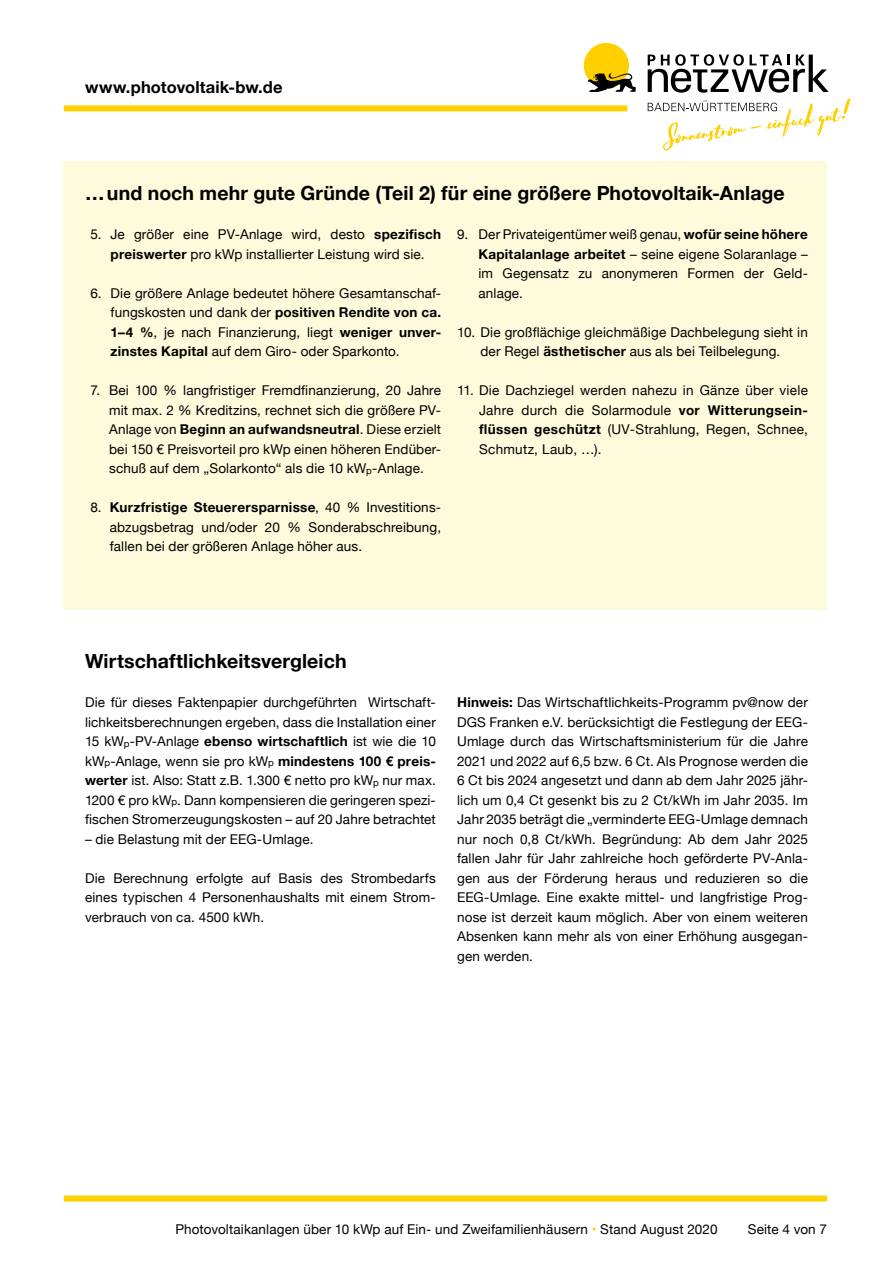
<style>
.page{position:relative;width:893px;height:1263px;background:#fff}
.page>*{position:absolute;margin:0;border:0;box-sizing:border-box;transform-origin:0 0}
.t1{font:700 19.5px "Helvetica Neue";letter-spacing:.005em;color:#000}
.t2{font:700 16.5px "Helvetica Neue";letter-spacing:.005em;color:#000}
.t3{font:13.5px/19.5px "Helvetica Neue";letter-spacing:.01em;color:#000;text-align:justify}
.s1{font-weight:700}
.s2{font-size:9.6px}
.s3{color:#ffcf00}
</style>
<div class="page">
<div style="left:67px;top:1195px;width:757px;height:6px;background:#ffcf00"></div>
<div style="left:67px;top:105px;width:557px;height:6px;background:#ffcf00"></div>
<div style="left:584px;top:43px;width:45px;height:45px;background:#ffcf00;border-radius:50%"></div>
<svg style="left:588px;top:73px;width:48px;height:19px"></svg>
<svg style="left:648px;top:54px;width:181px;height:39px"></svg>
<svg style="left:648px;top:99px;width:202px;height:52px"></svg>
<div style="left:64px;top:161px;width:763px;height:449px;background:#fefadc"></div>
<p class="t2" style="left:85px;top:74px;width:199px">www.photovoltaik-bw.de</p>
<h1 class="t1" style="left:85px;top:178px;width:701px">…und noch mehr gute Gründe (Teil 2) für eine größere Photovoltaik-Anlage</h1>
<p class="t3" style="left:478px;top:226px;width:331px;text-indent:-21px">9. Der Privateigentümer weiß genau, <span class="s1">wofür seine höhere Kapitalanlage arbeitet</span> – seine eigene Solaranlage – im Gegensatz zu anonymeren Formen der Geld&shy;anlage.</p>
<p class="t3" style="left:457px;top:323px;width:352px;text-align:center">10. Die großflächige gleichmäßige Dachbelegung sieht in der Regel <span class="s1">ästhetischer</span> aus als bei Teilbelegung.</p>
<p class="t3" style="left:479px;top:381px;width:330px;text-indent:-22px">11. Die Dachziegel werden nahezu in Gänze über viele Jahre durch die Solarmodule <span class="s1">vor Witterungsein&shy;flüssen geschützt</span> (UV-Strahlung, Regen, Schnee, Schmutz, Laub, …).</p>
<p class="t3" style="left:90px;top:226px;width:352px;text-align:center">5. Je größer eine PV-Anlage wird, desto <span class="s1">spezifisch preiswerter</span> pro kWp installierter Leistung wird sie.</p>
<p class="t3" style="left:111px;top:284px;width:332px;text-indent:-20px">6. Die größere Anlage bedeutet höhere Gesamtanschaf&shy;fungskosten und dank der <span class="s1">positiven Rendite von ca.<br>1–4 %</span>, je nach Finanzierung, liegt <span class="s1">weniger unver&shy;zinstes Kapital</span> auf dem Giro- oder Sparkonto.</p>
<p class="t3" style="left:109px;top:381px;width:334px;text-indent:-19px">7. Bei 100 % langfristiger Fremdfinanzierung, 20 Jahre mit max. 2 % Kreditzins, rechnet sich die größere PV-Anlage von <span class="s1">Beginn an aufwandsneutral</span>. Diese erzielt bei 150 € Preisvorteil pro kWp einen höheren Endüber&shy;schuß auf dem „Solarkonto“ als die 10 kW<span class="s2">p</span>-Anlage.</p>
<p class="t3" style="left:110px;top:499px;width:333px;text-indent:-19px">8. <span class="s1">Kurzfristige Steuerersparnisse</span>, 40 % Investitions&shy;abzugsbetrag und/oder 20 % Sonderabschreibung, fallen bei der größeren Anlage höher aus.</p>
<h1 class="t1" style="left:85px;top:646px;width:263px">Wirtschaftlichkeitsvergleich</h1>
<p class="t3" style="left:85px;top:693px;width:352px">Die für dieses Faktenpapier durchgeführten Wirtschaft&shy;lichkeitsberechnungen ergeben, dass die Installation einer 15 kW<span class="s2">p</span>-PV-Anlage <span class="s1">ebenso wirtschaftlich</span> ist wie die 10 kW<span class="s2">p</span>-Anlage, wenn sie pro kW<span class="s2">p</span> <span class="s1">mindestens 100 € preis&shy;werter</span> ist. Also: Statt z.B. 1.300 € netto pro kW<span class="s2">p</span> nur max.<br>1200 € pro kW<span class="s2">p</span>. Dann kompensieren die geringeren spezi&shy;fischen Stromerzeugungskosten – auf 20 Jahre betrachtet</p>
<p class="t3" style="left:85px;top:830px;width:230px">– die Belastung mit der EEG-Umlage.</p>
<p class="t3" style="left:85px;top:869px;width:352px">Die Berechnung erfolgte auf Basis des Strombedarfs eines typischen 4 Personenhaushalts mit einem Strom&shy;verbrauch von ca. 4500 kWh.</p>
<p class="t3" style="left:457px;top:694px;width:352px"><span class="s1">Hinweis:</span> Das Wirtschaftlichkeits-Programm pv@now der DGS Franken e.V. berücksichtigt die Festlegung der EEG-Umlage durch das Wirtschaftsministerium für die Jahre 2021 und 2022 auf 6,5 bzw. 6 Ct. Als Prognose werden die 6 Ct bis 2024 angesetzt und dann ab dem Jahr 2025 jähr&shy;lich um 0,4 Ct gesenkt bis zu 2 Ct/kWh im Jahr 2035. Im Jahr 2035 beträgt die „verminderte EEG-Umlage demnach nur noch 0,8 Ct/kWh. Begründung: Ab dem Jahr 2025 fallen Jahr für Jahr zahlreiche hoch geförderte PV-Anla&shy;gen aus der Förderung heraus und reduzieren so die EEG-Umlage. Eine exakte mittel- und langfristige Prog&shy;nose ist derzeit kaum möglich. Aber von einem weiteren Absenken kann mehr als von einer Erhöhung ausgegan&shy;gen werden.</p>
<p class="t3" style="left:175px;top:1220px;width:543px">Photovoltaikanlagen über 10 kWp auf Ein- und Zweifamilienhäusern <span class="s3">•</span> Stand August 2020</p>
<p class="t3" style="left:748px;top:1220px;width:81px">Seite 4 von 7</p>
</div>
